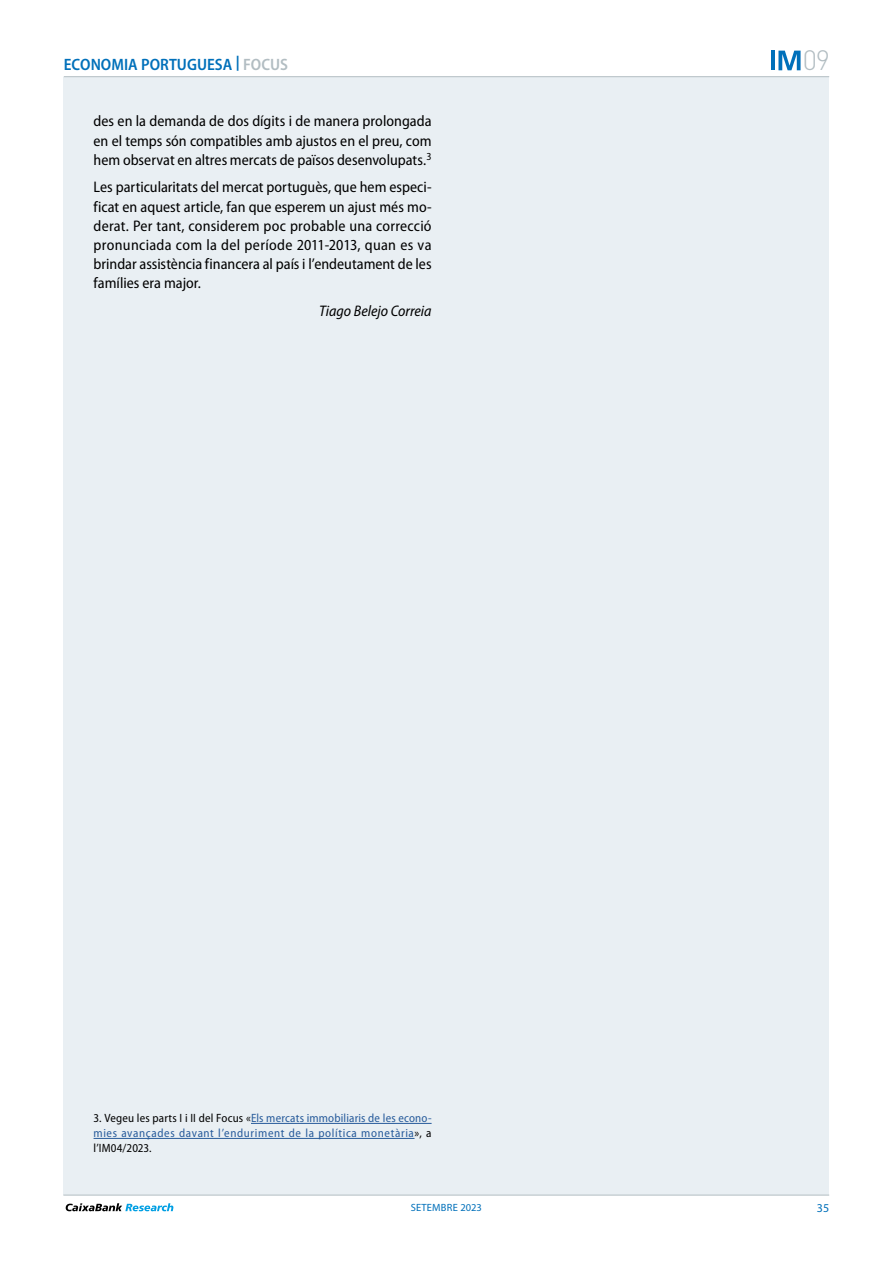
<style>
.page{position:relative;width:893px;height:1263px;background:#fff}
.page>*{position:absolute;margin:0;border:0;box-sizing:border-box;transform-origin:0 0}
.t1{font:300 27.6px "DIN Pro";color:#b2bdc2}
.t2{font:600 semi-condensed 16.5px "Myriad Pro";color:#0070ba}
.t3{font:semi-condensed 15.3px/19.2px "Myriad Pro";color:#000;text-align:justify}
.t4{font:italic semi-condensed 15.3px "Myriad Pro";color:#000}
.t5{font:semi-condensed 12px/15px "Myriad Pro";letter-spacing:.05em;color:#275b9b;text-align:justify}
.t6{font:12px "Myriad Pro";color:#0070ba}
.t7{font:10.5px "Myriad Pro";letter-spacing:.02em;color:#0070ba}
.s1{color:#b2bdc2}
.s2{color:#000}
</style>
<div class="page">
<div style="left:64px;top:77px;width:765px;height:1118px;background:#e9eff3"></div>
<hr style="left:64px;top:76px;width:765px;height:1px;background:#b2bdc2">
<hr style="left:63px;top:1195px;width:766px;height:1px;background:#b2bdc2">
<svg style="left:66px;top:1203px;width:107px;height:8px"></svg>
<svg style="left:778px;top:51px;width:23px;height:19px"></svg>
<hr style="left:771px;top:51px;width:4px;height:19px;background:#0070ba">
<hr style="left:251px;top:1123px;width:181px;height:1px;background:#275b9b">
<hr style="left:94px;top:1138px;width:321px;height:1px;background:#275b9b">
<p class="t2" style="left:64px;top:55px;width:226px">ECONOMIA PORTUGUESA <sup>|</sup> <span class="s1">FOCUS</span></p>
<p class="t3" style="left:94px;top:112px;width:340px">des en la demanda de dos dígits i de manera prolongada en el temps són compatibles amb ajustos en el preu, com hem observat en altres mercats de països desenvolupats.<sup>3</sup></p>
<p class="t3" style="left:94px;top:178px;width:340px">Les particularitats del mercat portuguès, que hem especi&shy;ficat en aquest article, fan que esperem un ajust més mo&shy;derat. Per tant, considerem poc probable una correcció pronunciada com la del període 2011-2013, quan es va brindar assistència financera al país i l’endeutament de les famílies era major.</p>
<p class="t4" style="left:319px;top:303px;width:114px">Tiago Belejo Correia</p>
<p class="t5" style="left:94px;top:1111px;width:340px"><span class="s2">3. Vegeu les parts I i II del Focus «</span>Els mercats immobiliaris de les econo&shy;mies avançades davant l’enduriment de la política monetària<span class="s2">», a l’IM04/2023.</span></p>
<p class="t7" style="left:411px;top:1202px;width:73px">SETEMBRE 2023</p>
<h1 class="t1" style="left:803px;top:39px;width:29px">09</h1>
<p class="t6" style="left:817px;top:1202px;width:14px">35</p>
</div>
